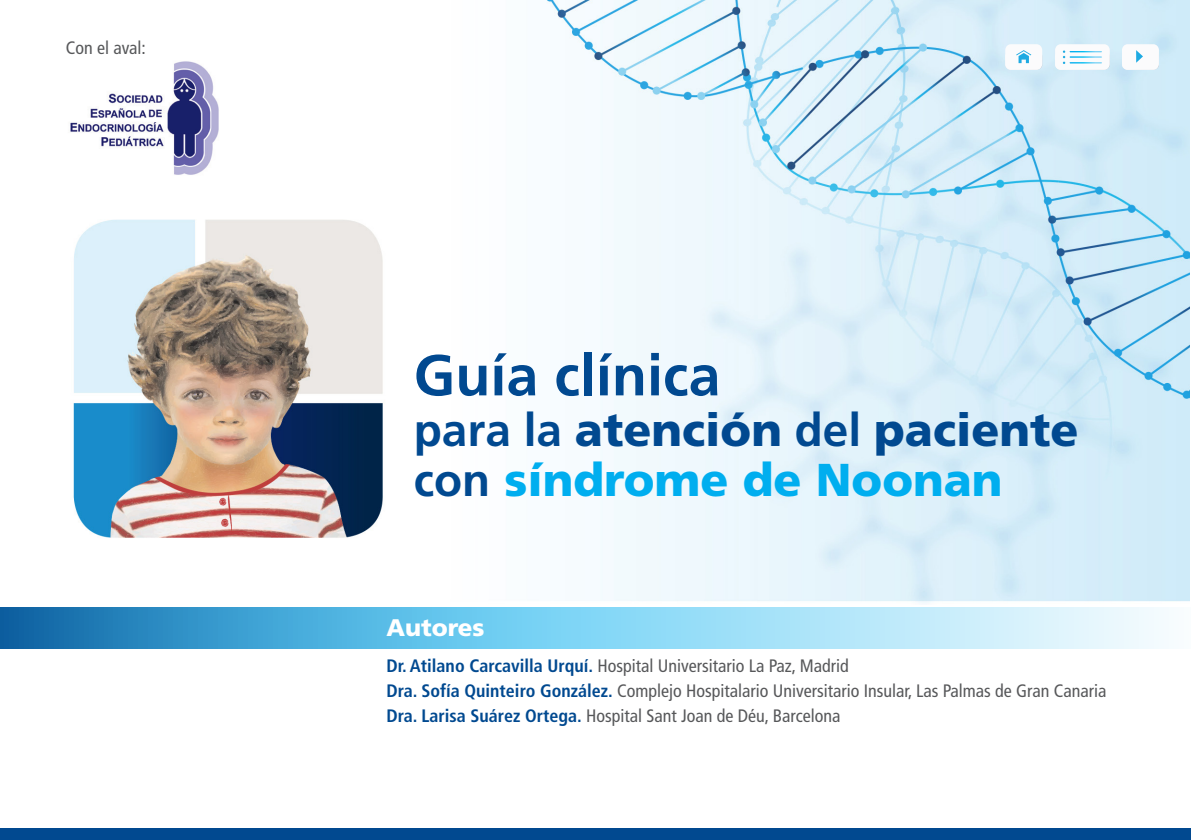
<style>
.page{position:relative;width:1191px;height:840px;background:#fff}
.page>*{position:absolute;margin:0;border:0;box-sizing:border-box;transform-origin:0 0}
.t1{font:700 57.4px "Frutiger LT Std";color:#014990}
.t2{font:900 46px/50.2px "Frutiger LT Std";color:#014990}
.t3{font:900 24px "Frutiger LT Std";color:#fff}
.t4{font:condensed 18px/24.8px "Frutiger LT Std";color:#57585a}
.s1{font-weight:700}
.s2{color:#00aeef}
.s3{font-weight:700;color:#014990}
</style>
<div class="page">
<img style="left:73px;top:0;width:1117px;height:603px">
<svg style="left:0;top:607px;width:1164px;height:41px;background:#80c6e7"></svg>
<div style="left:0;top:828px;width:1191px;height:11px;background:#014990"></div>
<img style="left:70px;top:61px;width:153px;height:115px">
<div style="left:1055px;top:44px;width:54px;height:26px;background:#fbfbfc;border-radius:6px"></div>
<svg style="left:1055px;top:50px;width:54px;height:20px"></svg>
<hr style="left:1070px;top:62px;width:31px;height:1px;background:#fff">
<div style="left:1122px;top:44px;width:37px;height:26px;background:#fbfbfc;border-radius:6px"></div>
<svg style="left:1122px;top:50px;width:37px;height:20px"></svg>
<div style="left:1005px;top:44px;width:37px;height:26px;background:#fbfbfc;border-radius:6px"></div>
<svg style="left:1005px;top:50px;width:37px;height:20px"></svg>
<p class="t4" style="left:66px;top:35px;width:81px">Con el aval:</p>
<h1 class="t1" style="left:414px;top:341px;width:308px">Guía clínica</h1>
<h2 class="t2" style="left:414px;top:404px;width:666px"><span class="s1">para la</span> atención <span class="s1">del</span> paciente <span class="s1">con</span> <span class="s2">síndrome de Noonan</span></h2>
<h3 class="t3" style="left:386px;top:612px;width:100px">Autores</h3>
<p class="t4" style="left:386px;top:653px;width:721px"><span class="s3">Dr. Atilano Carcavilla Urquí.</span> Hospital Universitario La Paz, Madrid<br><span class="s3">Dra. Sofía Quinteiro González.</span> Complejo Hospitalario Universitario Insular, Las Palmas de Gran Canaria<br><span class="s3">Dra. Larisa Suárez Ortega.</span> Hospital Sant Joan de Déu, Barcelona</p>
</div>
